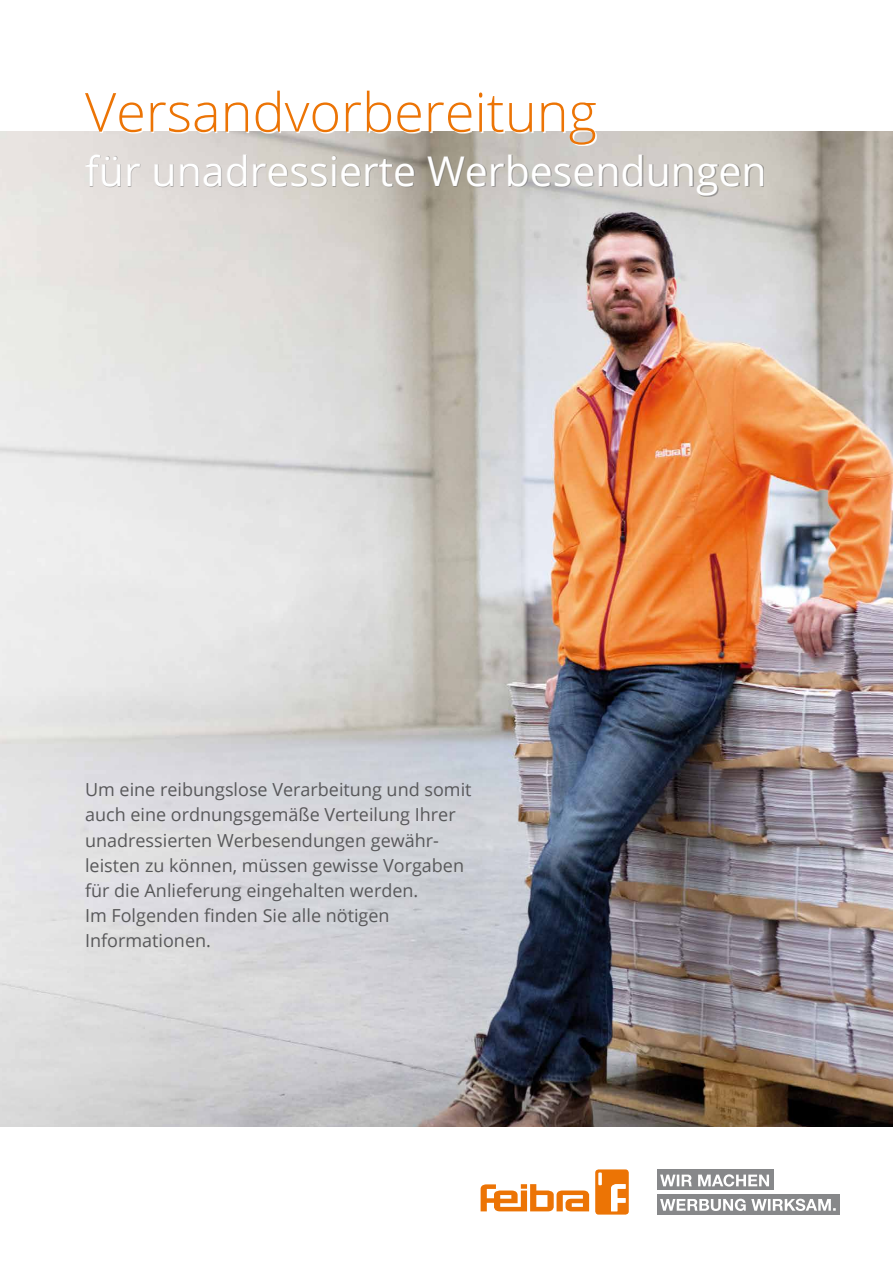
<style>
.page{position:relative;width:893px;height:1263px;background:#fff}
.page>*{position:absolute;margin:0;border:0;box-sizing:border-box;transform-origin:0 0}
.t1{font:300 54px "Open Sans";color:#ec7405}
.t2{font:40.95px "Open Sans";color:#fff}
.t3{font:18px/25.2px "Open Sans";color:#58585a}
</style>
<div class="page">
<div style="left:657px;top:1169px;width:116px;height:21px;background:#87888a"></div>
<div style="left:657px;top:1194px;width:183px;height:21px;background:#87888a"></div>
<svg style="left:660px;top:1174px;width:109px;height:12px"></svg>
<svg style="left:660px;top:1199px;width:176px;height:12px"></svg>
<div style="left:595px;top:1169px;width:34px;height:45px;background:#ec7405;border-radius:3px"></div>
<svg style="left:481px;top:1184px;width:108px;height:27px"></svg>
<svg style="left:611px;top:1184px;width:15px;height:27px"></svg>
<svg style="left:598px;top:1172px;width:4px;height:13px"></svg>
<img style="left:0;top:132px;width:893px;height:995px">
<svg style="left:86px;top:131px;width:511px;height:15px;background:#cbc6c0"></svg>
<div style="left:87px;top:155px;width:677px;height:41px;background:#58585a;opacity:.5"></div>
<h1 class="t1" style="left:85px;top:75px;width:513px">Versandvorbereitung</h1>
<h2 class="t2" style="left:85px;top:143px;width:683px">für unadressierte Werbesendungen</h2>
<p class="t3" style="left:85px;top:777px;width:388px">Um eine reibungslose Verarbeitung und somit auch eine ordnungsgemäße Verteilung Ihrer unadressierten Werbesendungen gewähr&shy;leisten zu können, müssen gewisse Vorgaben für die Anlieferung eingehalten werden.<br>Im Folgenden finden Sie alle nötigen Informationen.</p>
</div>
